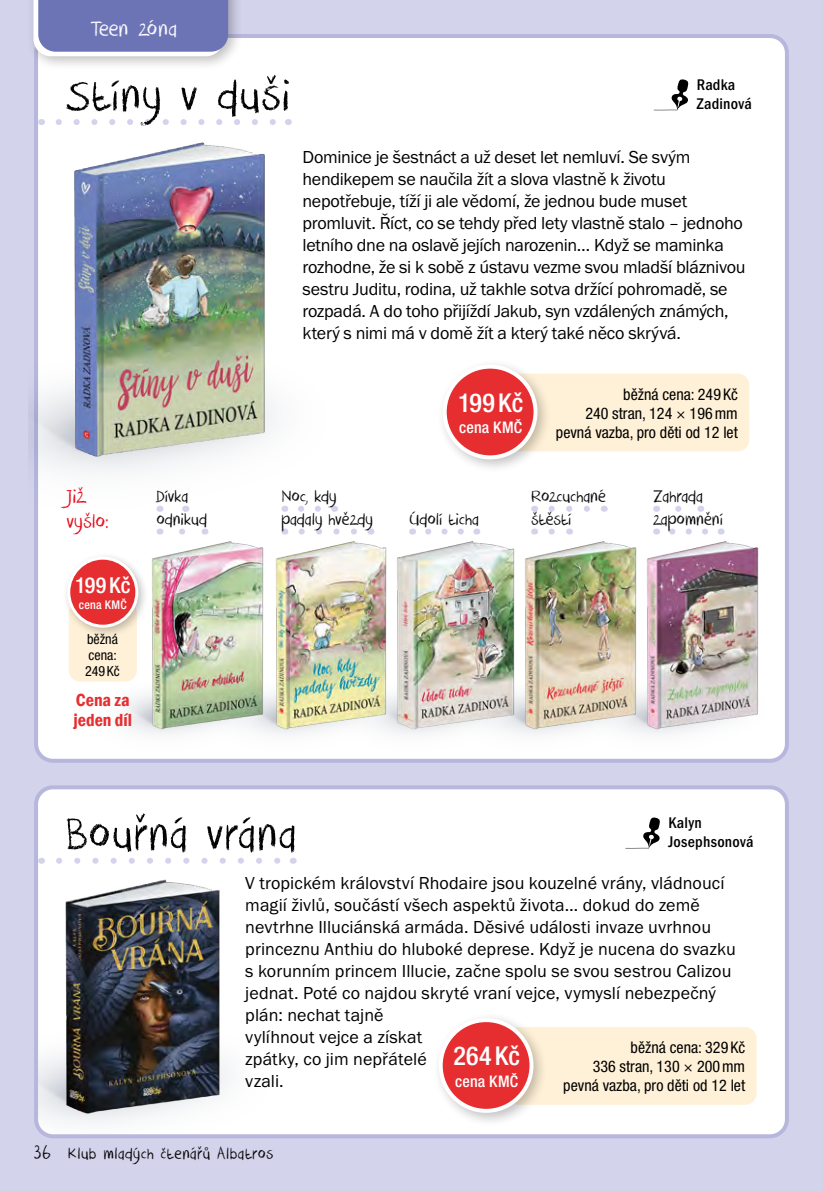
<style>
.page{position:relative;width:823px;height:1191px;background:#fff}
.page>*{position:absolute;margin:0;border:0;box-sizing:border-box;transform-origin:0 0}
.t1{font:50px "Crayon Crumble";letter-spacing:.015em;color:#000}
.t2{font:500 condensed 26px "Helvetica Neue CE";letter-spacing:.005em;color:#fff}
.t3{font:24px "Crayon Crumble";letter-spacing:-.015em;color:#fff}
.t4{font:22px/24.4px "Crayon Crumble";letter-spacing:-.005em;color:#e30413}
.t5{font:500 condensed 22px "Helvetica Neue CE";color:#fff}
.t6{font:19px/22.8px "Crayon Crumble";color:#000}
.t7{font:18px/22px "Franklin Gothic ITCTOT";letter-spacing:-.005em;color:#000}
.t8{font:18px "Crayon Crumble";letter-spacing:.035em;color:#000}
.t9{font:600 condensed 18px/20px "Franklin Gothic";color:#e62e31}
.t10{font:16px/19.2px "Helvetica Neue Cond CE";color:#000;text-align:right}
.t11{font:16px/19.2px "Franklin Got Itc TOT Med Con";letter-spacing:.015em;color:#000}
.t12{font:500 condensed 16px "Helvetica Neue CE";letter-spacing:.015em;color:#fff}
.t13{font:14px/16px "Helvetica Neue Cond CE";color:#000}
.t14{font:500 condensed 12px "Helvetica Neue CE";letter-spacing:.02em;color:#fff}
.s1{font-size:22px}
</style>
<div class="page">
<div style="left:0;top:0;width:822px;height:1191px;background:#d3d3ec"></div>
<div style="left:36px;top:787px;width:750px;height:349px;background:#fff;border-radius:17px"></div>
<div style="left:34px;top:785px;width:754px;height:353px;border:4px solid #b7b7dd;border-radius:17px"></div>
<div style="left:36px;top:36px;width:750px;height:725px;background:#fff;border-radius:17px"></div>
<div style="left:34px;top:34px;width:754px;height:729px;border:4px solid #b7b7dd;border-radius:17px"></div>
<div style="left:27px;top:0;width:216px;height:71px;background:#000;opacity:.25"></div>
<svg style="left:33px;top:0;width:195px;height:56px;background:#7c82bd"></svg>
<svg style="left:59px;top:119px;width:217px;height:6px"></svg>
<svg style="left:59px;top:858px;width:222px;height:5px"></svg>
<svg style="left:653px;top:79px;width:34px;height:31px"></svg>
<svg style="left:626px;top:817px;width:33px;height:31px"></svg>
<img style="left:38px;top:1013px;width:248px;height:121px">
<img style="left:29px;top:338px;width:309px;height:182px">
<img style="left:59px;top:879px;width:168px;height:241px">
<img style="left:64px;top:142px;width:210px;height:324px">
<div style="left:506px;top:1027px;width:250px;height:77px;background:#fff1d7;border-radius:11px"></div>
<div style="left:432px;top:1011px;width:116px;height:116px;background:#000;opacity:.25"></div>
<div style="left:440px;top:1020px;width:91px;height:90px;background:#e62e31;border-radius:50%"></div>
<div style="left:438px;top:1018px;width:95px;height:94px;border:4px solid #fff;border-radius:50%"></div>
<div style="left:499px;top:373px;width:249px;height:78px;background:#fff1d7;border-radius:11px"></div>
<div style="left:436px;top:358px;width:116px;height:116px;background:#000;opacity:.25"></div>
<div style="left:444px;top:367px;width:91px;height:90px;background:#e62e31;border-radius:50%"></div>
<div style="left:442px;top:365px;width:95px;height:94px;border:4px solid #fff;border-radius:50%"></div>
<img style="left:275px;top:541px;width:484px;height:193px">
<img style="left:146px;top:541px;width:118px;height:193px">
<img style="left:200px;top:675px;width:128px;height:67px">
<img style="left:328px;top:675px;width:121px;height:59px">
<img style="left:449px;top:675px;width:203px;height:59px">
<svg style="left:551px;top:506px;width:39px;height:6px"></svg>
<svg style="left:551px;top:528px;width:4px;height:6px"></svg>
<svg style="left:677px;top:506px;width:5px;height:6px"></svg>
<svg style="left:672px;top:528px;width:36px;height:6px"></svg>
<svg style="left:428px;top:528px;width:36px;height:6px"></svg>
<svg style="left:172px;top:506px;width:14px;height:6px"></svg>
<svg style="left:182px;top:528px;width:3px;height:6px"></svg>
<svg style="left:301px;top:506px;width:24px;height:6px"></svg>
<svg style="left:301px;top:528px;width:56px;height:6px"></svg>
<div style="left:69px;top:602px;width:68px;height:79px;background:#fff1d7;border-radius:11px"></div>
<div style="left:62px;top:551px;width:87px;height:87px;background:#000;opacity:.25"></div>
<div style="left:69px;top:558px;width:68px;height:68px;background:#e62e31;border-radius:50%"></div>
<div style="left:67px;top:556px;width:71px;height:71px;border:3px solid #fff;border-radius:50%"></div>
<h3 class="t3" style="left:90px;top:14px;width:88px">Teen zóna</h3>
<h1 class="t1" style="left:66px;top:66px;width:226px">Stíny v duši</h1>
<p class="t11" style="left:696px;top:75px;width:56px">Radka<br>Zadinová</p>
<p class="t7" style="left:302px;top:146px;width:444px">Dominice je šestnáct a už deset let nemluví. Se svým hendikepem se naučila žít a slova vlastně k životu nepotřebuje, tíží ji ale vědomí, že jednou bude muset promluvit. Říct, co se tehdy před lety vlastně stalo – jednoho letního dne na oslavě jejích narozenin… Když se maminka rozhodne, že si k sobě z ústavu vezme svou mladší bláznivou sestru Juditu, rodina, už takhle sotva držící pohromadě, se rozpadá. A do toho přijíždí Jakub, syn vzdálených známých, který s nimi má v domě žít a který také něco skrývá.</p>
<h2 class="t2" style="left:458px;top:387px;width:67px">199 Kč</h2>
<p class="t12" style="left:459px;top:418px;width:65px">cena KMČ</p>
<p class="t10" style="left:555px;top:384px;width:183px">běžná cena: 249 Kč<br>240 stran, 124 × 196mm pevná vazba, pro děti od 12 let</p>
<p class="t4" style="left:66px;top:485px;width:44px">Již vyšlo:</p>
<p class="t5" style="left:75px;top:572px;width:57px">199 Kč</p>
<p class="t14" style="left:79px;top:597px;width:49px">cena KMČ</p>
<p class="t13" style="left:85px;top:631px;width:36px">běžná cena:<br>249Kč</p>
<p class="t9" style="left:73px;top:690px;width:60px">Cena za jeden díl</p>
<p class="t6" style="left:156px;top:485px;width:52px">Dívka odnikud</p>
<p class="t6" style="left:281px;top:485px;width:93px">Noc, kdy padaly hvězdy</p>
<h1 class="t1" style="left:66px;top:804px;width:231px">Bouřná vrána</h1>
<p class="t6" style="left:531px;top:485px;width:77px">Rozcuchané štěstí</p>
<p class="t6" style="left:652px;top:485px;width:51px">Zahrada</p>
<p class="t6" style="left:409px;top:508px;width:71px">Údolí ticha</p>
<p class="t6" style="left:652px;top:508px;width:71px">zapomnění</p>
<p class="t11" style="left:668px;top:813px;width:86px">Kalyn<br>Josephsonová</p>
<p class="t7" style="left:245px;top:872px;width:491px">V tropickém království Rhodaire jsou kouzelné vrány, vládnoucí magií živlů, součástí všech aspektů života… dokud do země nevtrhne Illuciánská armáda. Děsivé události invaze uvrhnou princeznu Anthiu do hluboké deprese. Když je nucena do svazku s korunním princem Illucie, začne spolu se svou sestrou Calizou jednat. Poté co najdou skryté vraní vejce, vymyslí nebezpečný plán: nechat tajně<br>vylíhnout vejce a získat<br>zpátky, co jim nepřátelé<br>vzali.</p>
<p class="t10" style="left:563px;top:1037px;width:183px">běžná cena: 329 Kč<br>336 stran, 130 × 200mm pevná vazba, pro děti od 12 let</p>
<h2 class="t2" style="left:453px;top:1041px;width:68px">264 Kč</h2>
<p class="t12" style="left:455px;top:1071px;width:65px">cena KMČ</p>
<p class="t8" style="left:33px;top:1143px;width:241px"><span class="s1">36</span> Klub mladých čtenářů Albatros</p>
</div>
